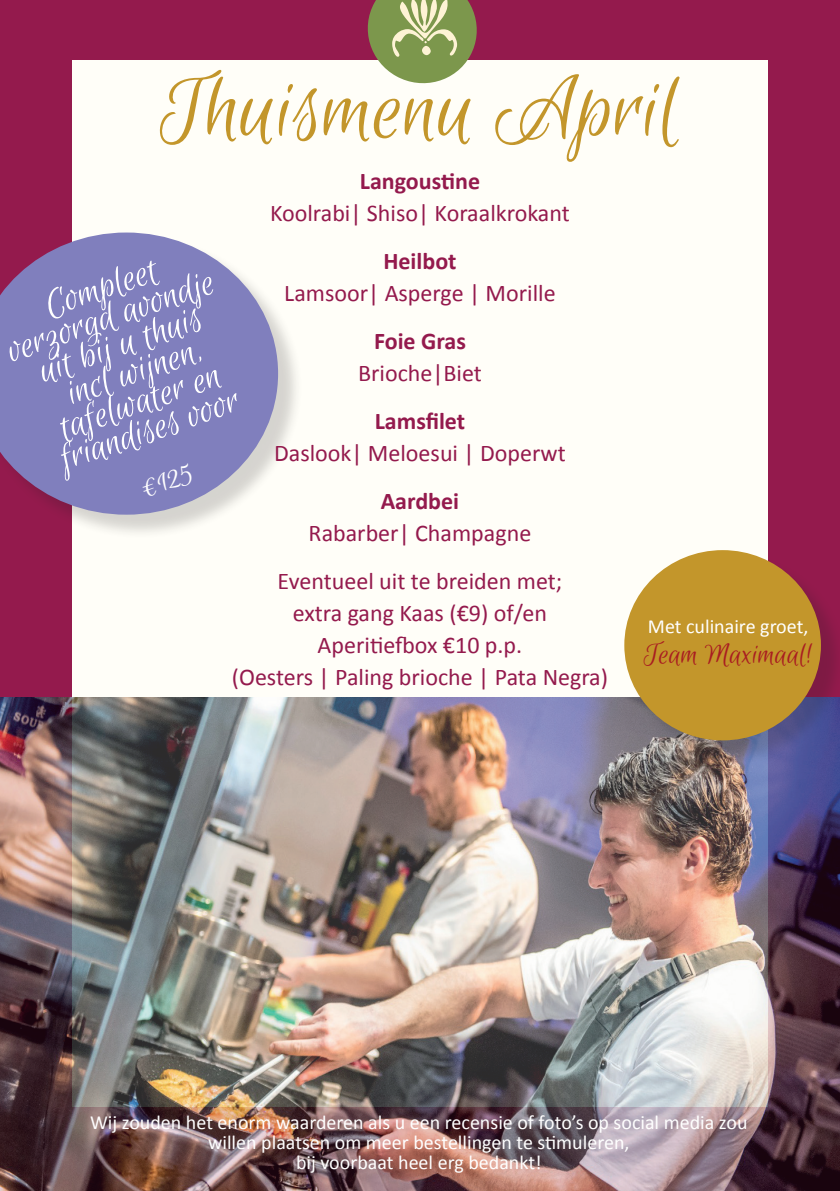
<style>
.page{position:relative;width:840px;height:1191px;background:#fff}
.page>*{position:absolute;margin:0;border:0;box-sizing:border-box;transform-origin:0 0}
.t1{font:96px "Euphoria Script";color:#c3962b}
.t2{font:42px/30px "Euphoria Script";color:#fff;text-align:center}
.t3{font:34px "Euphoria Script";color:#fff}
.t4{font:32px "Euphoria Script";color:#a91d21}
.t5{font:24px/32px "Calibri";color:#941a4d;text-align:center}
.t6{font:700 24px "Calibri";color:#941a4d}
.t7{font:20px/20px "Calibri";color:#fff;text-align:center}
</style>
<div class="page">
<div style="left:0;top:0;width:839px;height:1191px;background:#941a4d"></div>
<div style="left:72px;top:60px;width:695px;height:1047px;background:#fffef8"></div>
<img style="left:0;top:697px;width:839px;height:494px">
<div style="left:0;top:235px;width:303px;height:304px;background:#231f20;opacity:.19"></div>
<svg style="left:0;top:232px;width:278px;height:282px;background:#8e87bc"></svg>
<div style="left:627px;top:553px;width:212px;height:212px;background:#231f20;opacity:.19"></div>
<div style="left:624px;top:550px;width:196px;height:190px;background:#c3962b;border-radius:50%"></div>
<svg style="left:367px;top:0;width:110px;height:84px"></svg>
<h1 class="t1" style="left:160px;top:58px;width:521px">Thuismenu April</h1>
<p class="t6" style="left:359px;top:165px;width:122px">Langoustine</p>
<p class="t5" style="left:270px;top:197px;width:301px">Koolrabi| Shiso| Koraalkrokant</p>
<p class="t6" style="left:383px;top:245px;width:75px">Heilbot</p>
<p class="t5" style="left:284px;top:277px;width:273px">Lamsoor| Asperge | Morille</p>
<p class="t6" style="left:374px;top:325px;width:93px">Foie Gras</p>
<p class="t5" style="left:358px;top:357px;width:125px">Brioche|Biet</p>
<p class="t6" style="left:374px;top:405px;width:92px">Lamsfilet</p>
<p class="t5" style="left:274px;top:437px;width:293px">Daslook| Meloesui | Doperwt</p>
<p class="t6" style="left:380px;top:485px;width:80px">Aardbei</p>
<p class="t5" style="left:277px;top:509px;width:286px;line-height:48px">Rabarber| Champagne<br>Eventueel uit te breiden met;</p>
<p class="t5" style="left:232px;top:597px;width:377px">extra gang Kaas (€9) of/en<br>Aperitiefbox €10 p.p.<br>(Oesters | Paling brioche | Pata Negra)</p>
<h2 class="t2" style="left:-6px;top:310px;width:218px;rotate:-19deg">Compleet verzorgd avondje uit bij u thuis incl wijnen, tafelwater en friandises voor</h2>
<h3 class="t3" style="left:137px;top:471px;width:54px;rotate:-19deg">€125</h3>
<p class="t7" style="left:647px;top:616px;width:162px">Met culinaire groet,</p>
<h3 class="t4" style="left:643px;top:637px;width:170px">Team Maximaal!</h3>
<p class="t7" style="left:90px;top:1112px;width:658px">Wij zouden het enorm waarderen als u een recensie of foto’s op social media zou willen plaatsen om meer bestellingen te stimuleren,<br>bij voorbaat heel erg bedankt!</p>
</div>
